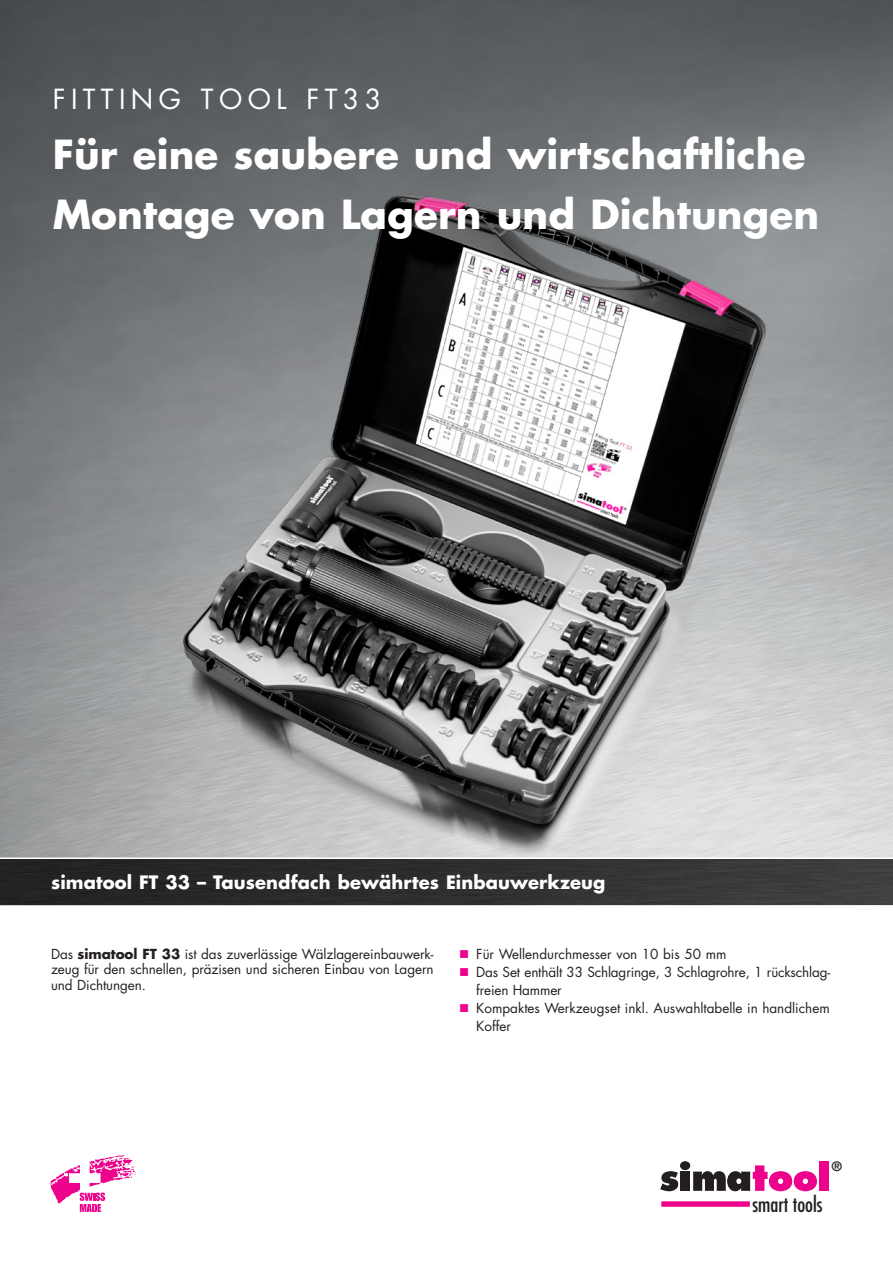
<style>
.page{position:relative;width:893px;height:1263px;background:#fff}
.page>*{position:absolute;margin:0;border:0;box-sizing:border-box;transform-origin:0 0}
.t1{font:700 39px/60px "Futura Std";letter-spacing:.005em;color:#fff}
.t2{font:27px "Futura Std";letter-spacing:.2em;color:#fff}
.t3{font:condensed 20.85px "Futura";color:#231f20}
.t4{font:700 18px "Futura Std";letter-spacing:.005em;color:#fff}
.t5{font:13.5px/15.8px "Futura Std";letter-spacing:-.005em;color:#231f20}
.t6{font:700 12.6px "Futura";color:#231f20}
.s1{font-weight:700}
.s2{color:#ed028c}
</style>
<div class="page">
<div style="left:0;top:0;width:893px;height:21px;background:#515659"></div>
<img style="left:0;top:21px;width:893px;height:836px">
<div style="left:819px;top:1161px;width:10px;height:30px;background:#ed028c"></div>
<svg style="left:660px;top:1171px;width:18px;height:20px"></svg>
<div style="left:680px;top:1171px;width:10px;height:20px;background:#231f20"></div>
<svg style="left:693px;top:1165px;width:124px;height:26px"></svg>
<div style="left:661px;top:1201px;width:89px;height:6px;background:#ed028c"></div>
<div style="left:680px;top:1161px;width:10px;height:9px;background:#231f20;border-radius:50%"></div>
<img style="left:0;top:859px;width:893px;height:46px">
<svg style="left:80px;top:1155px;width:48px;height:57px"></svg>
<p class="t2" style="left:53px;top:82px;width:330px">FITTING TOOL FT33</p>
<p class="t1" style="left:53px;top:124px;width:768px">Für eine saubere und wirtschaftliche<br>Montage von Lagern und Dichtungen</p>
<p class="t4" style="left:51px;top:870px;width:556px">simatool FT 33 – Tausendfach bewährtes Einbauwerkzeug</p>
<p class="t5" style="left:51px;top:946px;width:384px;text-align:justify">Das <span class="s1">simatool FT 33</span> ist das zuverlässige Wälzlagereinbauwerk&shy;zeug für den schnellen, präzisen und sicheren Einbau von Lagern und Dichtungen.</p>
<p class="t5" style="left:459px;top:946px;width:269px"><span class="s2">■</span> Für Wellendurchmesser von 10 bis 50 mm</p>
<p class="t5" style="left:476px;top:963px;width:355px;line-height:18px;text-indent:-17px"><span class="s2">■</span> Das Set enthält 33 Schlagringe, 3 Schlagrohre, 1 rückschlag&shy;freien Hammer</p>
<p class="t5" style="left:476px;top:999px;width:355px;line-height:18px;text-indent:-17px"><span class="s2">■</span> Kompaktes Werkzeugset inkl. Auswahltabelle in handlichem<br>Koffer</p>
<p class="t3" style="left:752px;top:1191px;width:72px">smart tools</p>
<p class="t6" style="left:832px;top:1158px;width:12px">®</p>
</div>
